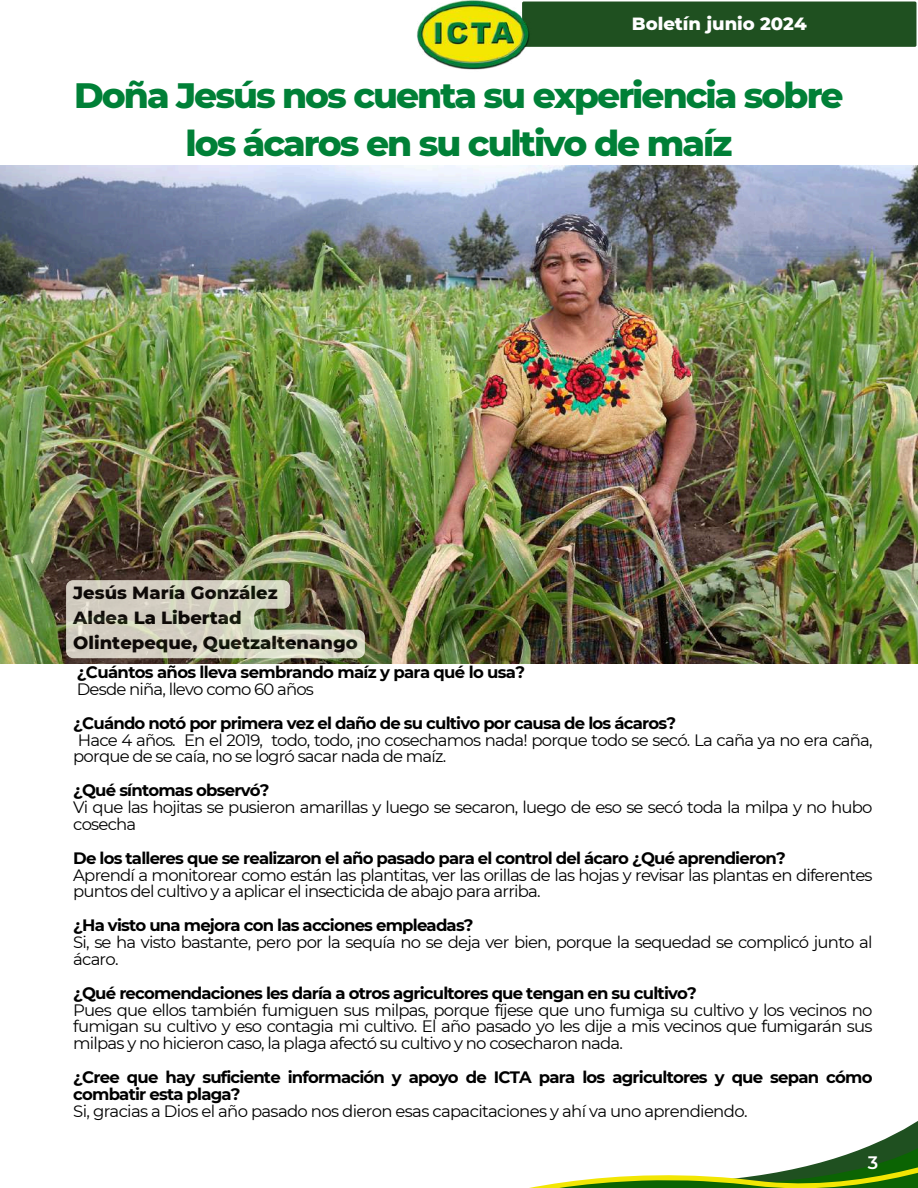
<style>
.page{position:relative;width:918px;height:1188px;background:#fff}
.page>*{position:absolute;margin:0;border:0;box-sizing:border-box;transform-origin:0 0}
.t1{font:800 36px/47.2px "Montserrat";letter-spacing:-.055em;color:#008037;text-align:center}
.t2{font:800 18px/24.8px "Montserrat";color:#000}
.t3{font:800 18px "Montserrat";color:#fff}
.t4{font:600 18px "Montserrat";color:#fff}
.t5{font:16.5px/16.8px "Montserrat";letter-spacing:-.05em;color:#000}
.t6{font:700 16.5px/16.8px "Montserrat";letter-spacing:-.05em;color:#000}
</style>
<div class="page">
<div style="left:532px;top:1px;width:385px;height:46px;background:#1f5020"></div>
<img style="left:417px;top:0;width:115px;height:70px">
<svg style="left:529px;top:1121px;width:389px;height:67px"></svg>
<img style="left:0;top:166px;width:918px;height:498px">
<img style="left:66px;top:580px;width:299px;height:78px">
<p class="t3" style="left:632px;top:12px;width:176px">Boletín junio 2024</p>
<h1 class="t1" style="left:74px;top:72px;width:771px">Doña Jesús nos cuenta su experiencia sobre los ácaros en su cultivo de maíz</h1>
<p class="t2" style="left:73px;top:581px;width:286px">Jesús María González<br>Aldea La Libertad<br>Olintepeque, Quetzaltenango</p>
<p class="t6" style="left:77px;top:664px;width:450px">¿Cuántos años lleva sembrando maíz y para qué lo usa?</p>
<p class="t5" style="left:77px;top:681px;width:239px">Desde niña, llevo como 60 años</p>
<p class="t6" style="left:73px;top:714px;width:604px">¿Cuándo notó por primera vez el daño de su cultivo por causa de los ácaros?</p>
<p class="t5" style="left:73px;top:731px;width:801px">Hace 4 años. En el 2019, todo, todo, ¡no cosechamos nada! porque todo se secó. La caña ya no era caña, porque de se caía, no se logró sacar nada de maíz.</p>
<p class="t6" style="left:73px;top:782px;width:198px">¿Qué síntomas observó?</p>
<p class="t5" style="left:73px;top:799px;width:801px">Vi que las hojitas se pusieron amarillas y luego se secaron, luego de eso se secó toda la milpa y no hubo cosecha</p>
<p class="t6" style="left:73px;top:849px;width:714px">De los talleres que se realizaron el año pasado para el control del ácaro ¿Qué aprendieron?</p>
<p class="t5" style="left:73px;top:866px;width:801px">Aprendí a monitorear como están las plantitas, ver las orillas de las hojas y revisar las plantas en diferentes puntos del cultivo y a aplicar el insecticida de abajo para arriba.</p>
<p class="t6" style="left:73px;top:917px;width:402px">¿Ha visto una mejora con las acciones empleadas?</p>
<p class="t5" style="left:73px;top:934px;width:801px">Si, se ha visto bastante, pero por la sequía no se deja ver bien, porque la sequedad se complicó junto al ácaro.</p>
<p class="t6" style="left:73px;top:984px;width:625px">¿Qué recomendaciones les daría a otros agricultores que tengan en su cultivo?</p>
<p class="t5" style="left:73px;top:1001px;width:801px;text-align:justify">Pues que ellos también fumiguen sus milpas, porque fíjese que uno fumiga su cultivo y los vecinos no fumigan su cultivo y eso contagia mi cultivo. El año pasado yo les dije a mis vecinos que fumigarán sus milpas y no hicieron caso, la plaga afectó su cultivo y no cosecharon nada.</p>
<p class="t6" style="left:73px;top:1069px;width:801px">¿Cree que hay suficiente información y apoyo de ICTA para los agricultores y que sepan cómo combatir esta plaga?</p>
<p class="t5" style="left:73px;top:1103px;width:676px">Si, gracias a Dios el año pasado nos dieron esas capacitaciones y ahí va uno aprendiendo.</p>
<p class="t4" style="left:868px;top:1152px;width:12px">3</p>
</div>
